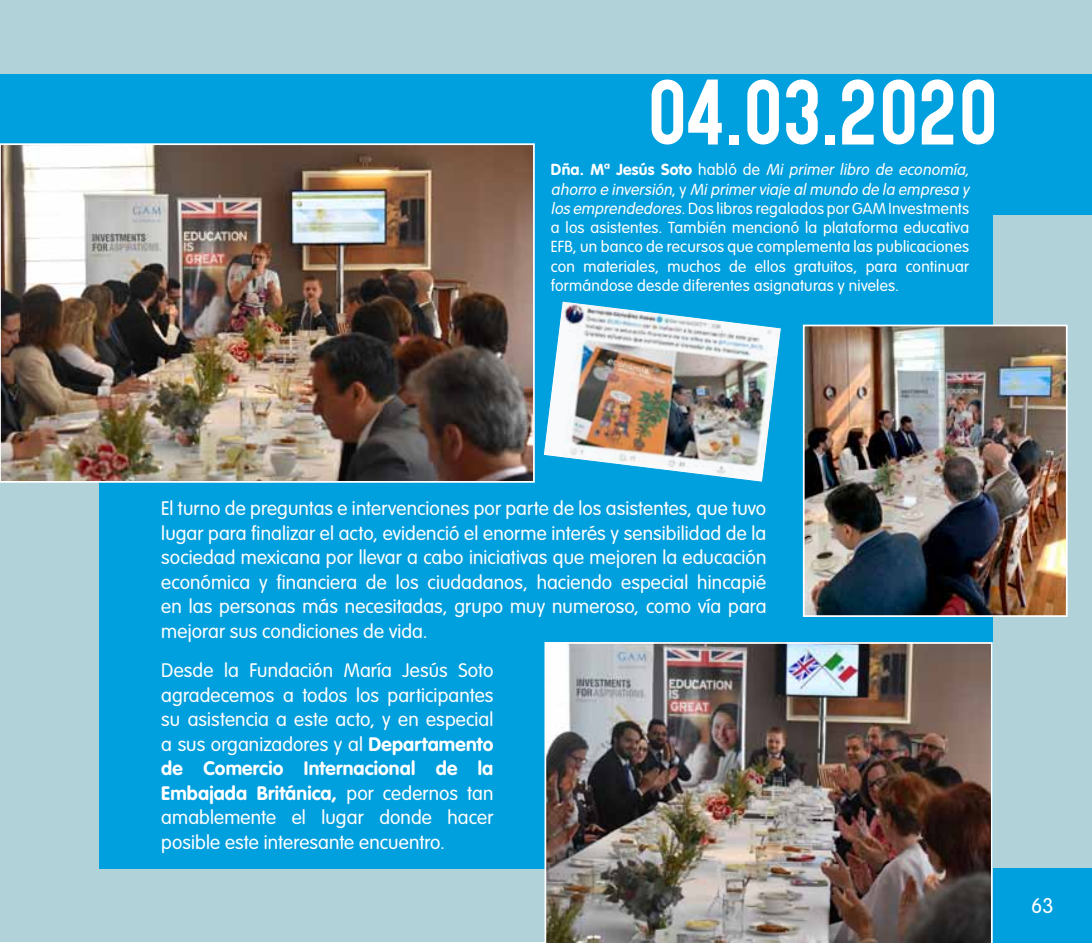
<style>
.page{position:relative;width:1092px;height:943px;background:#fff}
.page>*{position:absolute;margin:0;border:0;box-sizing:border-box;transform-origin:0 0}
.t1{font:78.75px "Gotcha Gothic";letter-spacing:-.02em;color:#fff}
.t2{font:300 21px "VAG Rounded Std";color:#fff}
.t3{font:300 19.25px/24.5px "VAG Rounded Std";letter-spacing:.005em;color:#fff;text-align:justify}
.t4{font:300 15.75px/19.2px "VAG Rounded Std";letter-spacing:.015em;color:#fff}
.s1{font-weight:700}
.s2{font-style:italic}
</style>
<div class="page">
<div style="left:0;top:0;width:1091px;height:942px;background:#b1d2d8"></div>
<div style="left:0;top:74px;width:1091px;height:141px;background:#009fde"></div>
<div style="left:992px;top:867px;width:99px;height:75px;background:#009fde"></div>
<div style="left:99px;top:144px;width:893px;height:724px;background:#009fde"></div>
<img style="left:3px;top:146px;width:528px;height:334px">
<div style="left:0;top:143px;width:534px;height:340px;border:2px solid #fff"></div>
<img style="left:544px;top:642px;width:448px;height:301px">
<img style="left:543px;top:301px;width:239px;height:182px">
<img style="left:805px;top:327px;width:259px;height:287px">
<div style="left:802px;top:324px;width:265px;height:293px;border:2px solid #fff"></div>
<h1 class="t1" style="left:645px;top:53px;width:354px">04.03.2020</h1>
<p class="t4" style="left:551px;top:161px;width:423px"><span class="s1">D ñ a . Mª J es ú s S oto</span> h a b l ó d e <span class="s2">Mi primer libro de economía, ahorro e inversión</span>, y <span class="s2">Miprimerviaje almundo de la empresa y los emprendedores.</span>Dos libros regalados por GAM Investments a los asistentes. También mencionó la plataforma educativa EFB, un banco de recursos que complementa las publicaciones con materiales, muchos de ellos gratuitos, para continuar formándose desde diferentes asignaturas y niveles.</p>
<p class="t3" style="left:161px;top:497px;width:606px">El turno de preguntas e intervenciones por parte de los asistentes, que tuvo lugar para finalizar el acto, evidenció el enorme interés y sensibilidad de la sociedad mexicana por llevar a cabo iniciativas que mejoren la educación económica y financiera de los ciudadanos, haciendo especial hincapié en las personas más necesitadas, grupo muy numeroso, como vía para mejorar sus condiciones de vida.</p>
<p class="t3" style="left:161px;top:659px;width:333px">Desde la Fundación María Jesús Soto agradecemos a todos los participantes su asistencia a este acto, y en especial a sus organizadores y al <span class="s1">Departamento de Comercio Internacional de la Embajada Británica,</span> por cedernos tan amablemente el lugar donde hacer posible este interesante encuentro.</p>
<p class="t2" style="left:1030px;top:893px;width:24px">63</p>
</div>
